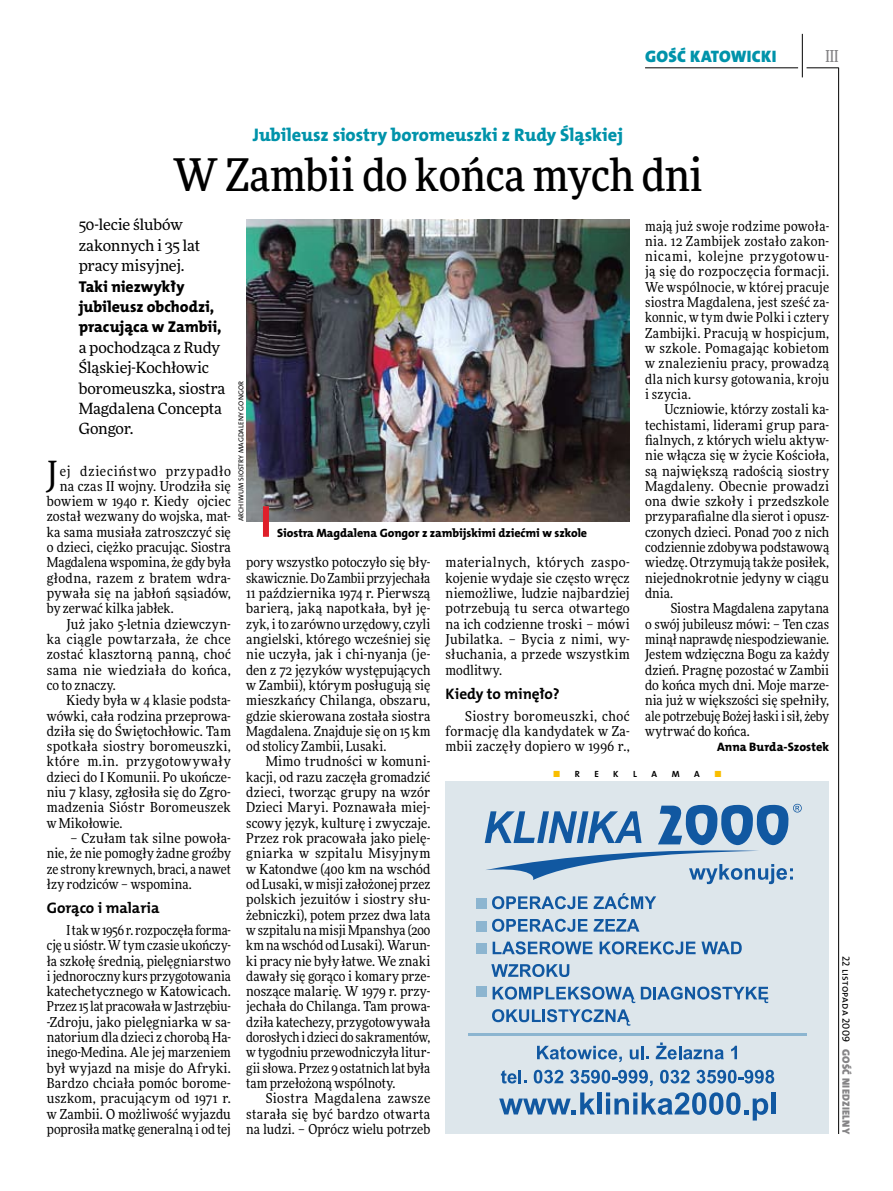
<style>
.page{position:relative;width:893px;height:1191px;background:#fff}
.page>*{position:absolute;margin:0;border:0;box-sizing:border-box;transform-origin:0 0}
.t1{font:500 45px "Freeday Narrow";color:#000}
.t2{font:34.8px "Freeday Narrow News";color:#000}
.t3{font:18.3px "The Mix HP8 Ex Bld";color:#0093aa}
.t4{font:16.65px "The Mix HP9 Blk";letter-spacing:.02em;color:#0093aa}
.t5{font:500 16.5px "Freeday Narrow";color:#858486;scale:.9 1}
.t6{font:15.75px/20.4px "The Mix HP8 Ex Bld";color:#000}
.t7{font:15.45px/20.4px "Freeday News";letter-spacing:-.01em;color:#000}
.t8{font:15.3px "The Mix HP7 Bld";color:#000}
.t9{font:13.65px/15.3px "Freeday Narrow News";letter-spacing:.01em;color:#000;text-align:justify}
.t10{font:13.65px "Freeday Narrow News";letter-spacing:.03em;color:#000}
.t11{font:13.65px "Freeday Narrow News";letter-spacing:.035em;color:#000}
.t12{font:13.65px "Freeday Narrow News";letter-spacing:.055em;color:#000}
.t13{font:12.3px "The Mix HP8 Ex Bld";color:#000}
.t14{font:12px "The Mix HP8 Ex Bld";letter-spacing:-.005em;color:#000}
.t15{font:10.5px "The Mix HP5 Plain";letter-spacing:.015em;color:#000}
.t16{font:10.5px "The Mix HP9 Blk";letter-spacing:.025em;color:#858486}
.t17{font:9px "The Mix HP7 Bld";color:#000}
.t18{font:9px "The Mix HP7 Bld";color:#f9be00}
.t19{font:7.2px "The Mix HP5 Plain";letter-spacing:.015em;color:#000}
.s1{color:#000}
</style>
<div class="page">
<hr style="left:838px;top:68px;width:1px;height:1066px;background:#000">
<hr style="left:802px;top:34px;width:1px;height:43px;background:#000">
<hr style="left:806px;top:68px;width:33px;height:1px;background:#000">
<hr style="left:645px;top:68px;width:153px;height:1px;background:#000">
<div style="left:446px;top:782px;width:383px;height:352px;background:#dde6eb"></div>
<svg style="left:492px;top:896px;width:96px;height:13px"></svg>
<svg style="left:594px;top:893px;width:62px;height:16px"></svg>
<svg style="left:492px;top:918px;width:96px;height:13px"></svg>
<svg style="left:594px;top:919px;width:45px;height:12px"></svg>
<svg style="left:493px;top:941px;width:99px;height:13px"></svg>
<svg style="left:600px;top:941px;width:142px;height:13px"></svg>
<svg style="left:491px;top:964px;width:78px;height:13px"></svg>
<svg style="left:493px;top:986px;width:142px;height:17px"></svg>
<svg style="left:641px;top:986px;width:127px;height:17px"></svg>
<svg style="left:492px;top:1009px;width:138px;height:16px"></svg>
<svg style="left:537px;top:1045px;width:85px;height:17px"></svg>
<svg style="left:630px;top:1049px;width:9px;height:10px"></svg>
<hr style="left:641px;top:1045px;width:3px;height:14px;background:#1158a1">
<svg style="left:656px;top:1042px;width:68px;height:17px"></svg>
<svg style="left:731px;top:1045px;width:6px;height:14px"></svg>
<svg style="left:501px;top:1070px;width:25px;height:13px"></svg>
<svg style="left:534px;top:1069px;width:29px;height:14px"></svg>
<svg style="left:570px;top:1069px;width:83px;height:17px"></svg>
<svg style="left:660px;top:1069px;width:30px;height:14px"></svg>
<svg style="left:696px;top:1069px;width:78px;height:14px"></svg>
<svg style="left:499px;top:1092px;width:96px;height:22px"></svg>
<div style="left:597px;top:1092px;width:5px;height:22px;background:#1158a1"></div>
<svg style="left:606px;top:1092px;width:162px;height:28px"></svg>
<hr style="left:772px;top:1092px;width:4px;height:22px;background:#1158a1">
<div style="left:476px;top:898px;width:10px;height:10px;background:#8cb5d0"></div>
<div style="left:476px;top:921px;width:10px;height:10px;background:#8cb5d0"></div>
<div style="left:476px;top:943px;width:10px;height:10px;background:#8cb5d0"></div>
<div style="left:476px;top:986px;width:10px;height:11px;background:#8cb5d0"></div>
<svg style="left:485px;top:804px;width:317px;height:80px"></svg>
<hr style="left:468px;top:1032px;width:339px;height:3px;background:#8cb5d0">
<img style="left:246px;top:220px;width:384px;height:301px">
<div style="left:263px;top:506px;width:6px;height:31px;background:#df1f2a"></div>
<p class="t4" style="left:645px;top:46px;width:133px">GOŚĆ KATOWICKI</p>
<p class="t5" style="left:825px;top:46px;width:16px">III</p>
<h3 class="t3" style="left:253px;top:123px;width:372px">Jubileusz siostry boromeuszki z Rudy Śląskiej</h3>
<h1 class="t1" style="left:173px;top:147px;width:531px">W Zambii do końca mych dni</h1>
<p class="t7" style="left:79px;top:214px;width:123px">50-lecie ślubów zakonnych i 35 lat pracy misyjnej.</p>
<p class="t6" style="left:79px;top:276px;width:144px">Taki niezwykły jubileusz obchodzi, pracująca w Zambii,</p>
<p class="t7" style="left:79px;top:337px;width:148px">a pochodząca z Rudy<br>Śląskiej-Kochłowic boromeuszka, siostra<br>Magdalena Concepta<br>Gongor.</p>
<p class="t9" style="left:645px;top:218px;width:186px">mają już swoje rodzime powoła&shy;nia. 12 Zambijek zostało zakon&shy;nicami, kolejne przygotowu&shy;ją się do rozpoczęcia formacji.<br>We wspólnocie, w której pracuje siostra Magdalena, jest sześć za&shy;konnic, w tym dwie Polki i cztery Zambijki. Pracują w hospicjum, w szkole. Pomagając kobietom w znalezieniu pracy, prowadzą dla nich kursy gotowania, kroju i szycia.</p>
<p class="t9" style="left:645px;top:401px;width:186px;text-indent:20px">Uczniowie, którzy zostali ka&shy;techistami, liderami grup para&shy;fialnych, z których wielu aktyw&shy;nie włącza się w życie Kościoła, są największą radością siostry Magdaleny. Obecnie prowadzi ona dwie szkoły i przedszkole przyparafialne dla sierot i opusz&shy;czonych dzieci. Ponad 700 z nich codziennie zdobywa podstawową wiedzę. Otrzymują także posiłek, niejednokrotnie jedyny w ciągu dnia.</p>
<p class="t9" style="left:645px;top:600px;width:186px;text-indent:26px">Siostra Magdalena zapytana o swój jubileusz mówi: – Ten czas minął naprawdę niespodziewanie.<br>Jestem wdzięczna Bogu za każdy dzień. Pragnę pozostać w Zambii do końca mych dni. Moje marze&shy;nia już w większości się spełniły, ale potrzebuję Bożej łaski i sił, żeby wytrwać do końca.</p>
<p class="t13" style="left:717px;top:739px;width:114px">Anna Burda-Szostek</p>
<p class="t19" style="left:237px;top:521px;width:141px;rotate:-90deg">Archiwum siostry Magdaleny Gongor</p>
<h2 class="t2" style="left:47px;top:452px;width:13px">J</h2>
<p class="t12" style="left:60px;top:462px;width:172px">ej dzieciństwo przypadło</p>
<p class="t9" style="left:60px;top:478px;width:172px">na czas II wojny. Urodziła się</p>
<p class="t9" style="left:47px;top:493px;width:186px">bowiem w 1940 r. Kiedy ojciec</p>
<p class="t9" style="left:47px;top:509px;width:186px">został wezwany do wojska, mat-</p>
<p class="t9" style="left:47px;top:524px;width:186px">ka sama musiała zatroszczyć się</p>
<p class="t9" style="left:47px;top:539px;width:186px">o dzieci, ciężko pracując. Siostra</p>
<p class="t9" style="left:47px;top:555px;width:186px">Magdalena wspomina, że gdy była</p>
<p class="t9" style="left:47px;top:570px;width:186px">głodna, razem z bratem wdra-</p>
<p class="t9" style="left:47px;top:585px;width:186px">pywała się na jabłoń sąsiadów,</p>
<p class="t9" style="left:47px;top:600px;width:129px">by zerwać kilka jabłek.</p>
<p class="t9" style="left:66px;top:616px;width:166px">Już jako 5-letnia dziewczyn-</p>
<p class="t9" style="left:47px;top:631px;width:186px">ka ciągle powtarzała, że chce</p>
<p class="t9" style="left:47px;top:646px;width:186px">zostać klasztorną panną, choć</p>
<p class="t10" style="left:47px;top:661px;width:186px">sama nie wiedziała do końca,</p>
<p class="t9" style="left:47px;top:677px;width:70px">co to znaczy.</p>
<p class="t9" style="left:66px;top:692px;width:166px">Kiedy była w 4 klasie podsta-</p>
<p class="t9" style="left:47px;top:708px;width:186px">wówki, cała rodzina przeprowa-</p>
<p class="t9" style="left:47px;top:723px;width:186px">dziła się do Świętochłowic. Tam</p>
<p class="t9" style="left:47px;top:738px;width:186px">spotkała siostry boromeuszki,</p>
<p class="t11" style="left:47px;top:753px;width:186px">które m.in. przygotowywały</p>
<p class="t9" style="left:47px;top:769px;width:186px">dzieci do I Komunii. Po ukończe-</p>
<p class="t9" style="left:47px;top:784px;width:186px">niu 7 klasy, zgłosiła się do Zgro-</p>
<p class="t9" style="left:47px;top:799px;width:186px">madzenia Sióstr Boromeuszek</p>
<p class="t9" style="left:47px;top:815px;width:77px">w Mikołowie.</p>
<p class="t9" style="left:47px;top:830px;width:186px;text-indent:23px">– Czułam tak silne powoła&shy;nie, że nie pomogły żadne groźby ze strony krewnych, braci, a nawet łzy rodziców – wspomina.</p>
<p class="t8" style="left:47px;top:898px;width:114px">Gorąco i malaria</p>
<p class="t9" style="left:47px;top:922px;width:186px;text-indent:20px">Itak w1956 r. rozpoczęła forma&shy;cję u sióstr. Wtym czasie ukończy&shy;ła szkołę średnią, pielęgniarstwo i jednoroczny kurs przygotowania katechetycznego w Katowicach.<br>Przez 15 lat pracowała wJastrzębiu--Zdroju, jako pielęgniarka w sa&shy;natorium dla dzieci z chorobą Ha&shy;inego-Medina. Ale jej marzeniem był wyjazd na misje do Afryki.<br>Bardzo chciała pomóc borome&shy;uszkom, pracującym od 1971 r. w Zambii. O możliwość wyjazdu poprosiła matkę generalną i od tej</p>
<p class="t14" style="left:277px;top:525px;width:311px">Siostra Magdalena Gongor z zambijskimi dziećmi w szkole</p>
<p class="t9" style="left:246px;top:555px;width:186px">pory wszystko potoczyło się bły&shy;skawicznie. Do Zambii przyjechała 11 października 1974 r. Pierwszą barierą, jaką napotkała, był ję&shy;zyk, i to zarówno urzędowy, czyli angielski, którego wcześniej się nie uczyła, jak i chi-nyanja (je&shy;den z 72 języków występujących w Zambii), którym posługują się mieszkańcy Chilanga, obszaru, gdzie skierowana została siostra Magdalena. Znajduje się on 15 km od stolicy Zambii, Lusaki.</p>
<p class="t9" style="left:246px;top:754px;width:186px;text-indent:20px">Mimo trudności w komuni&shy;kacji, od razu zaczęła gromadzić dzieci, tworząc grupy na wzór Dzieci Maryi. Poznawała miej&shy;scowy język, kulturę i zwyczaje.<br>Przez rok pracowała jako pielę&shy;gniarka w szpitalu Misyjnym w Katondwe (400 km na wschód od Lusaki, w misji założonej przez polskich jezuitów i siostry słu&shy;żebniczki), potem przez dwa lata w szpitalu na misji Mpanshya (200 km na wschód od Lusaki). Warun&shy;ki pracy nie były łatwe. We znaki dawały się gorąco i komary prze&shy;noszące malarię. W 1979 r. przy&shy;jechała do Chilanga. Tam prowa&shy;dziła katechezy, przygotowywała dorosłych i dzieci do sakramentów, w tygodniu przewodniczyła litur&shy;gii słowa. Przez 9 ostatnich lat była tam przełożoną wspólnoty.</p>
<p class="t9" style="left:246px;top:1090px;width:186px;text-indent:20px">Siostra Magdalena zawsze starała się być bardzo otwarta na ludzi. – Oprócz wielu potrzeb</p>
<p class="t9" style="left:446px;top:555px;width:186px">materialnych, których zaspo&shy;kojenie wydaje sie często wręcz niemożliwe, ludzie najbardziej potrzebują tu serca otwartego na ich codzienne troski – mówi Jubilatka. – Bycia z nimi, wy&shy;słuchania, a przede wszystkim modlitwy.</p>
<p class="t8" style="left:446px;top:683px;width:116px">Kiedy to minęło?</p>
<p class="t9" style="left:446px;top:708px;width:186px;text-indent:20px">Siostry boromeuszki, choć formację dla kandydatek w Za&shy;mbii zaczęły dopiero w 1996 r.,</p>
<p class="t18" style="left:553px;top:768px;width:28px">■ <span class="s1">r</span></p>
<p class="t17" style="left:594px;top:768px;width:6px">e</p>
<p class="t17" style="left:613px;top:768px;width:6px">k</p>
<p class="t17" style="left:633px;top:768px;width:5px">l</p>
<p class="t17" style="left:651px;top:768px;width:7px">a</p>
<p class="t17" style="left:672px;top:768px;width:9px">m</p>
<p class="t17" style="left:694px;top:768px;width:7px">a</p>
<p class="t18" style="left:714px;top:768px;width:9px">■</p>
<p class="t15" style="left:853px;top:955px;width:88px;rotate:90deg">22 listopada 2009</p>
<p class="t16" style="left:853px;top:1049px;width:86px;rotate:90deg">GOŚĆ NIEDZIELNY</p>
</div>
